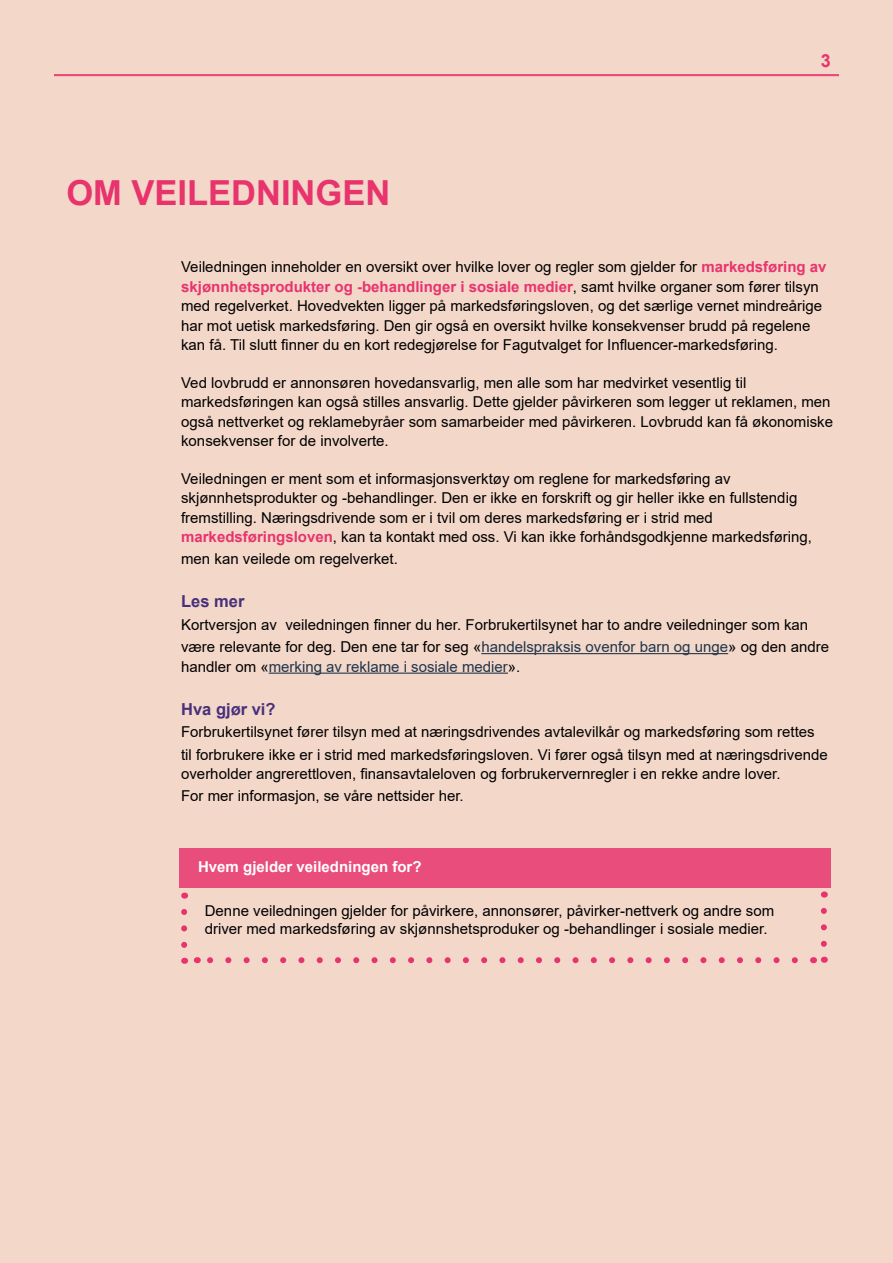
<style>
.page{position:relative;width:893px;height:1263px;background:#f3d7c9}
.page>*{position:absolute;margin:0;border:0;box-sizing:border-box;transform-origin:0 0}
.t1{font:700 34.5px "Arial";color:#e8336d}
.t2{font:700 18px "Arial";color:#e8336d}
.t3{font:700 16.5px "Arial";color:#48307a}
.t4{font:15px/19.5px "Arial";color:#000}
.t5{font:15px "Arial";color:#20354b}
.t6{font:700 15px "Arial";color:#fff}
.s1{font-weight:700;color:#e8336d}
.s2{color:#20354b}
.s3{color:#000}
</style>
<div class="page">
<hr style="left:481px;top:653px;width:247px;height:1px;background:#20354b">
<hr style="left:269px;top:673px;width:239px;height:1px;background:#20354b">
<div style="left:180px;top:848px;width:651px;height:40px;background:#e94d7b"></div>
<svg style="left:181px;top:912px;width:6px;height:52px"></svg>
<svg style="left:821px;top:911px;width:6px;height:36px"></svg>
<svg style="left:207px;top:957px;width:588px;height:6px"></svg>
<hr style="left:54px;top:74px;width:785px;height:1px;background:#e8336d">
<hr style="left:54px;top:75px;width:785px;height:1px;background:#e8336d">
<h1 class="t1" style="left:66px;top:168px;width:325px">OM VEILEDNINGEN</h1>
<p class="t2" style="left:821px;top:48px;width:12px">3</p>
<p class="t4" style="left:181px;top:257px;width:647px">Veiledningen inneholder en oversikt over hvilke lover og regler som gjelder for <span class="s1">markedsføring av skjønnhetsprodukter og -behandlinger i sosiale medier</span>, samt hvilke organer som fører tilsyn med regelverket. Hovedvekten ligger på markedsføringsloven, og det særlige vernet mindreårige har mot uetisk markedsføring. Den gir også en oversikt hvilke konsekvenser brudd på regelene kan få. Til slutt finner du en kort redegjørelse for Fagutvalget for Influencer-markedsføring.</p>
<p class="t4" style="left:181px;top:373px;width:653px">Ved lovbrudd er annonsøren hovedansvarlig, men alle som har medvirket vesentlig til markedsføringen kan også stilles ansvarlig. Dette gjelder påvirkeren som legger ut reklamen, men også nettverket og reklamebyråer som samarbeider med påvirkeren. Lovbrudd kan få økonomiske konsekvenser for de involverte.</p>
<p class="t4" style="left:181px;top:469px;width:632px">Veiledningen er ment som et informasjonsverktøy om reglene for markedsføring av skjønnhetsprodukter og -behandlinger. Den er ikke en forskrift og gir heller ikke en fullstendig fremstilling. Næringsdrivende som er i tvil om deres markedsføring er i strid med <span class="s1">markedsføringsloven</span>, kan ta kontakt med oss. Vi kan ikke forhåndsgodkjenne markedsføring,</p>
<p class="t4" style="left:181px;top:549px;width:218px">men kan veilede om regelverket.</p>
<p class="t3" style="left:181px;top:590px;width:65px">Les mer</p>
<p class="t4" style="left:181px;top:613px;width:649px;line-height:22.5px">Kortversjon av veiledningen finner du her. Forbrukertilsynet har to andre veiledninger som kan være relevante for deg. Den ene tar for seg «<span class="s2">handelspraksis ovenfor barn og unge</span>» og den andre</p>
<p class="t5" style="left:181px;top:656px;width:341px"><span class="s3">handler om «</span>merking av reklame i sosiale medier<span class="s3">».</span></p>
<p class="t3" style="left:181px;top:697px;width:96px">Hva gjør vi?</p>
<p class="t4" style="left:181px;top:721px;width:648px;line-height:22.5px">Forbrukertilsynet fører tilsyn med at næringsdrivendes avtalevilkår og markedsføring som rettes til forbrukere ikke er i strid med markedsføringsloven. Vi fører også tilsyn med at næringsdrivende</p>
<p class="t4" style="left:181px;top:763px;width:601px;line-height:21.6px">overholder angrerettloven, finansavtaleloven og forbrukervernregler i en rekke andre lover.<br>For mer informasjon, se våre nettsider her.</p>
<p class="t6" style="left:198px;top:856px;width:225px">Hvem gjelder veiledningen for?</p>
<p class="t4" style="left:205px;top:902px;width:571px;line-height:18px">Denne veiledningen gjelder for påvirkere, annonsører, påvirker-nettverk og andre som driver med markedsføring av skjønnshetsproduker og -behandlinger i sosiale medier.</p>
</div>
